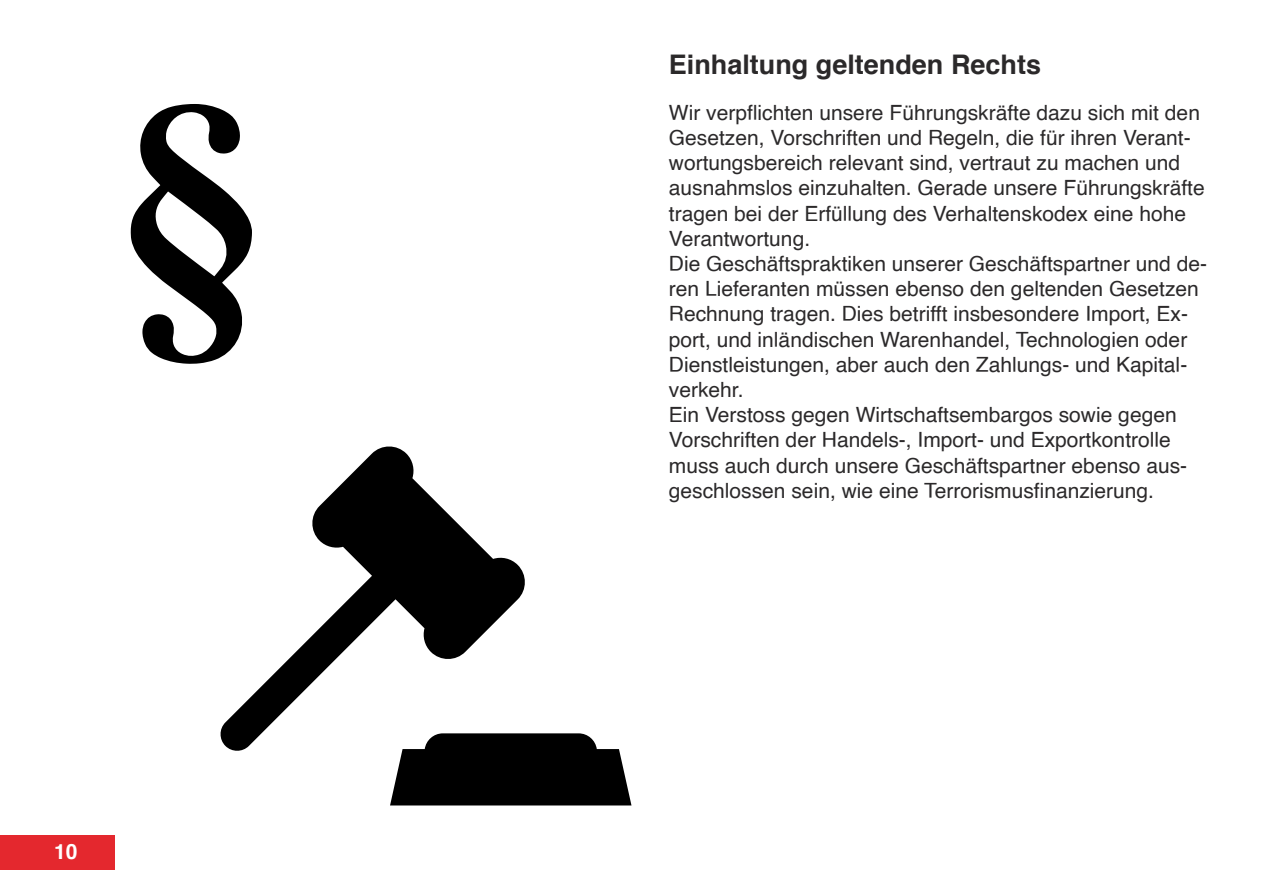
<style>
.page{position:relative;width:1263px;height:893px;background:#fff}
.page>*{position:absolute;margin:0;border:0;box-sizing:border-box;transform-origin:0 0}
.t1{font:700 27px "Helvetica";color:#2b292a}
.t2{font:21px/25.2px "Helvetica";color:#2b292a}
.t3{font:700 21px "Helvetica";color:#fff}
</style>
<div class="page">
<div style="left:0;top:835px;width:115px;height:34px;background:#e4282e"></div>
<svg style="left:390px;top:733px;width:241px;height:72px;background:#161616"></svg>
<svg style="left:220px;top:446px;width:307px;height:306px"></svg>
<svg style="left:131px;top:104px;width:121px;height:260px"></svg>
<p class="t3" style="left:54px;top:843px;width:25px">10</p>
<p class="t1" style="left:669px;top:43px;width:374px">Einhaltung geltenden Rechts</p>
<p class="t2" style="left:669px;top:100px;width:540px">Wir verp昀氀ichten unsere Führungskräfte dazu sich mit den Gesetzen, Vorschriften und Regeln, die für ihren Verant&shy;wortungsbereich relevant sind, vertraut zu machen und ausnahmslos einzuhalten. Gerade unsere Führungskräfte tragen bei der Erfüllung des Verhaltenskodex eine hohe Verantwortung.<br>Die Geschäftspraktiken unserer Geschäftspartner und de&shy;ren Lieferanten müssen ebenso den geltenden Gesetzen Rechnung tragen. Dies betrifft insbesondere Import, Ex&shy;port, und inländischen Warenhandel, Technologien oder Dienstleistungen, aber auch den Zahlungs- und Kapital&shy;verkehr.<br>Ein Verstoss gegen Wirtschaftsembargos sowie gegen Vorschriften der Handels-, Import- und Exportkontrolle muss auch durch unsere Geschäftspartner ebenso aus&shy;geschlossen sein, wie eine Terrorismus昀椀nanzierung.</p>
</div>
